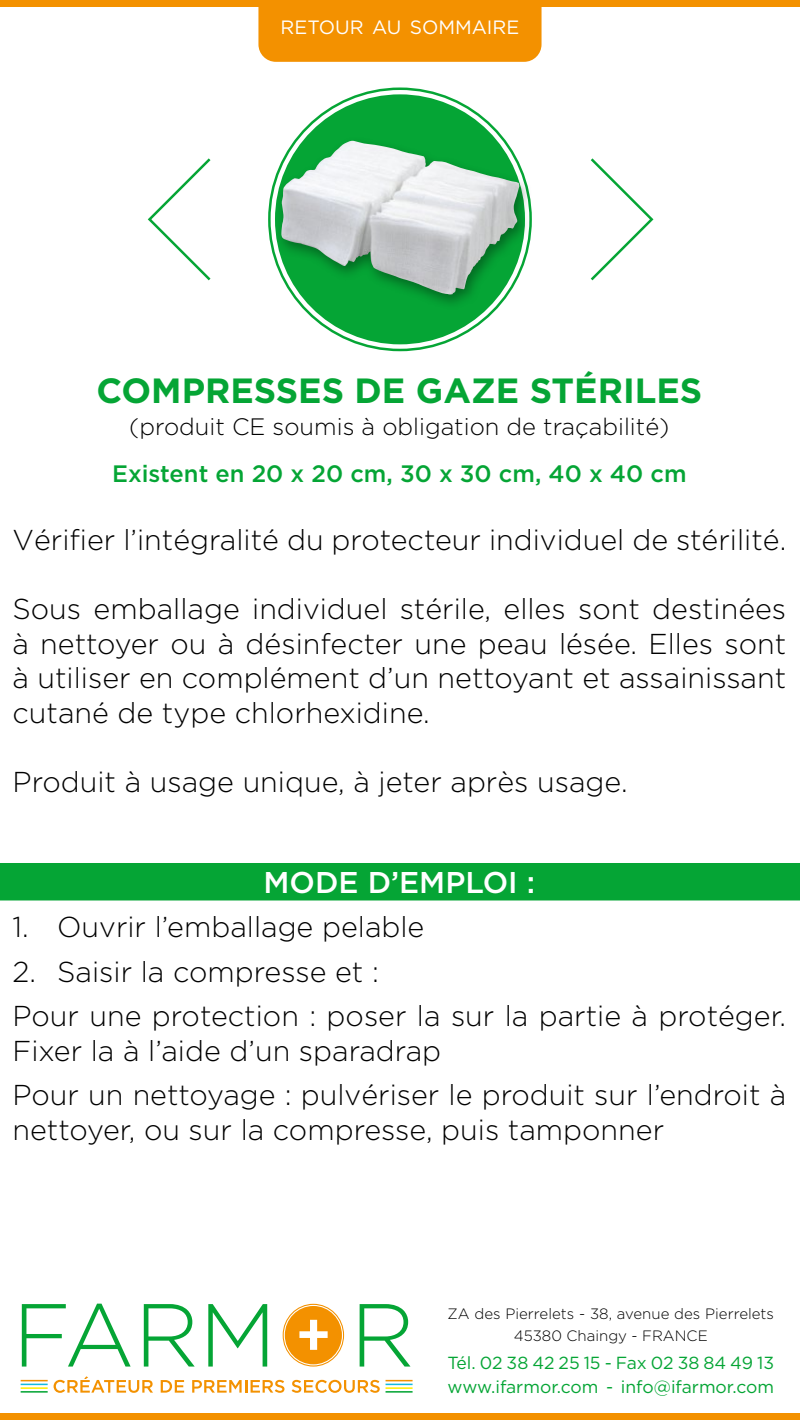
<style>
.page{position:relative;width:800px;height:1420px;background:#fff}
.page>*{position:absolute;margin:0;border:0;box-sizing:border-box;transform-origin:0 0}
.t1{font:700 35px "Gotham";color:#05a535}
.t2{font:500 30px "Gotham";color:#fff}
.t3{font:300 28.75px/34.5px "Gotham";color:#000}
.t4{font:300 23.75px/46px "Gotham";color:#000;text-align:center}
.t5{font:19.25px "Gotham";color:#fff}
.t6{font:17.5px/23.8px "Gotham";color:#05a535}
.t7{font:300 15px/21.2px "Gotham";color:#000;text-align:center}
.s1{font-weight:500;color:#05a535}
</style>
<div class="page">
<div style="left:258px;top:6px;width:284px;height:56px;background:#f39100"></div>
<svg style="left:22px;top:1304px;width:109px;height:63px"></svg>
<svg style="left:144px;top:1304px;width:51px;height:63px"></svg>
<svg style="left:208px;top:1304px;width:59px;height:63px"></svg>
<svg style="left:360px;top:1304px;width:50px;height:63px"></svg>
<svg style="left:54px;top:1376px;width:99px;height:17px"></svg>
<svg style="left:161px;top:1380px;width:23px;height:13px"></svg>
<svg style="left:192px;top:1380px;width:92px;height:13px"></svg>
<svg style="left:292px;top:1380px;width:88px;height:13px"></svg>
<hr style="left:21px;top:1387px;width:27px;height:2px;background:#ffed00">
<hr style="left:386px;top:1387px;width:27px;height:2px;background:#ffed00">
<svg style="left:21px;top:1380px;width:27px;height:5px"></svg>
<svg style="left:386px;top:1380px;width:27px;height:5px"></svg>
<hr style="left:21px;top:1391px;width:27px;height:2px;background:#05a535">
<hr style="left:386px;top:1391px;width:27px;height:2px;background:#05a535">
<svg style="left:283px;top:1304px;width:61px;height:63px"></svg>
<div style="left:0;top:1414px;width:800px;height:6px;background:#f39100"></div>
<div style="left:0;top:0;width:800px;height:6px;background:#f39100"></div>
<div style="left:275px;top:94px;width:250px;height:250px;background:#05a535;border-radius:50%"></div>
<svg style="left:147px;top:158px;width:64px;height:123px"></svg>
<svg style="left:590px;top:158px;width:64px;height:123px"></svg>
<div style="left:0;top:863px;width:800px;height:37px;background:#05a535"></div>
<div style="left:274px;top:135px;width:259px;height:175px;background:#000;opacity:.35"></div>
<img style="left:281px;top:142px;width:225px;height:153px">
<p class="t5" style="left:281px;top:15px;width:240px">RETOUR AU SOMMAIRE</p>
<p class="t1" style="left:96px;top:367px;width:607px">COMPRESSES DE GAZE STÉRILES</p>
<p class="t4" style="left:112px;top:404px;width:576px">(produit CE soumis à obligation de traçabilité)<br><span class="s1">Existent en 20 x 20 cm, 30 x 30 cm, 40 x 40 cm</span></p>
<p class="t3" style="left:12px;top:523px;width:775px">Vérifier l’intégralité du protecteur individuel de stérilité.</p>
<p class="t3" style="left:12px;top:592px;width:775px;text-align:justify">Sous emballage individuel stérile, elles sont destinées à nettoyer ou à désinfecter une peau lésée. Elles sont à utiliser en complément d’un nettoyant et assainissant cutané de type chlorhexidine.</p>
<p class="t3" style="left:12px;top:764px;width:617px">Produit à usage unique, à jeter après usage.</p>
<p class="t2" style="left:264px;top:865px;width:273px">MODE D’EMPLOI :</p>
<p class="t3" style="left:12px;top:910px;width:413px">1. Ouvrir l’emballage pelable</p>
<p class="t3" style="left:12px;top:949px;width:775px;line-height:44.5px">2. Saisir la compresse et :<br>Pour une protection : poser la sur la partie à protéger.</p>
<p class="t3" style="left:12px;top:1028px;width:775px;line-height:44.5px">Fixer la à l’aide d’un sparadrap<br>Pour un nettoyage : pulvériser le produit sur l’endroit à</p>
<p class="t3" style="left:12px;top:1112px;width:653px">nettoyer, ou sur la compresse, puis tamponner</p>
<p class="t7" style="left:448px;top:1303px;width:328px">ZA des Pierrelets - 38, avenue des Pierrelets<br>45380 Chaingy - FRANCE</p>
<p class="t6" style="left:448px;top:1351px;width:328px">Tél. 02 38 42 25 15 - Fax 02 38 84 49 13 www.ifarmor.com - info@ifarmor.com</p>
</div>
